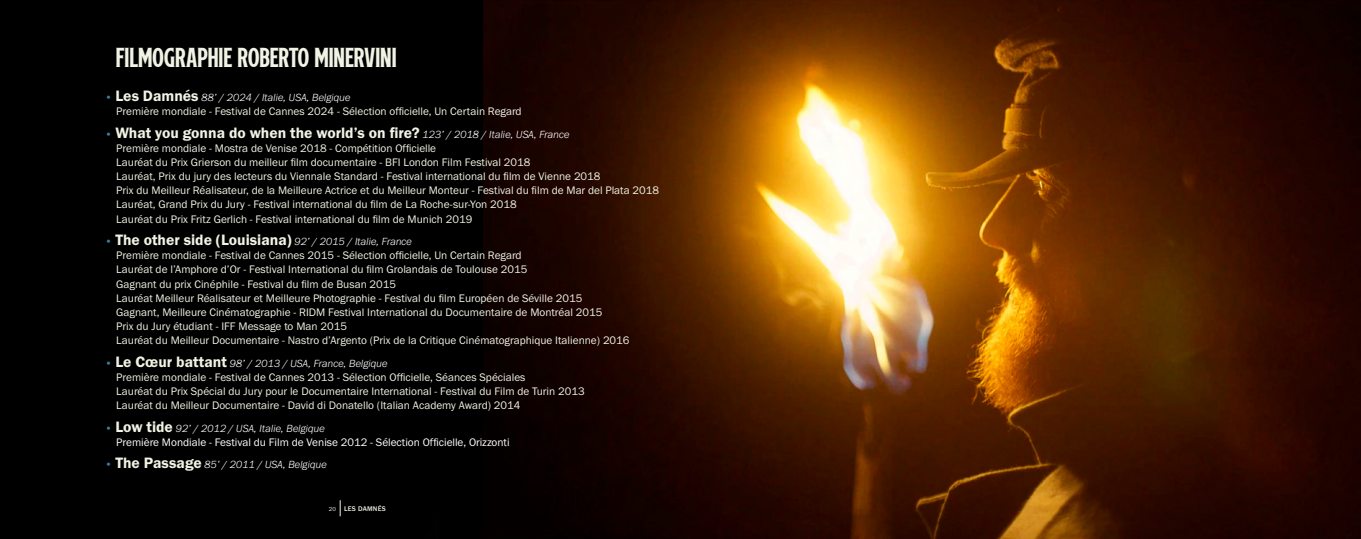
<style>
.page{position:relative;width:1361px;height:539px;background:#fff}
.page>*{position:absolute;margin:0;border:0;box-sizing:border-box;transform-origin:0 0}
.t1{font:25.6px "Melvins One";color:#f1f3e5}
.t2{font:15.6px "Franklin Gothic URW Dem";color:#f1f3e5}
.t3{font:11.3px/14.1px "Franklin Gothic URW Boo";color:#f1f3e5}
.t4{font:11.3px "Franklin Gothic URW Boo";color:#fff}
.t5{font:italic 300 10.7px "Franklin Gothic URW";color:#fff}
.t6{font:500 7px "Franklin Gothic URW";letter-spacing:.03em;color:#f1f3e5}
.s1{font-family:"Franklin Gothic URW Boo";font-weight:400;font-style:normal;font-size:11.3px;color:#3680a7}
.s2{font-family:"Franklin Gothic URW Dem";font-weight:400;font-style:normal;font-size:15.6px;color:#f1f3e5}
.s3{font-family:"Franklin Gothic URW Boo";font-size:11.3px;color:#3680a7}
.s4{font-family:"Franklin Gothic URW";font-weight:300;font-style:italic;font-size:10.7px;color:#fff}
.s5{font-family:"Franklin Gothic URW Boo";font-weight:400;font-size:6px}
</style>
<div class="page">
<img style="left:0;top:0;width:1361px;height:539px">
<svg style="left:340px;top:500px;width:1px;height:16px"></svg>
<h1 class="t1" style="left:116px;top:48px;width:282px">FILMOGRAPHIE ROBERTO MINERVINI</h1>
<p class="t5" style="left:105px;top:91px;width:247px"><span class="s1">•</span> <span class="s2">Les Damnés</span> 88’ / 2024 / Italie, USA, Belgique</p>
<p class="t3" style="left:116px;top:104px;width:407px">Première mondiale - Festival de Cannes 2024 - Sélection officielle, Un Certain Regard</p>
<h2 class="t2" style="left:105px;top:123px;width:466px"><span class="s3">•</span> What you gonna do when the world’s on fire? <span class="s4">123’ / 2018 / Italie, USA, France</span></h2>
<p class="t3" style="left:116px;top:141px;width:544px">Première mondiale - Mostra de Venise 2018 - Compétition Officielle<br>Lauréat du Prix Grierson du meilleur film documentaire - BFI London Film Festival 2018<br>Lauréat, Prix du jury des lecteurs du Viennale Standard - Festival international du film de Vienne 2018<br>Prix du Meilleur Réalisateur, de la Meilleure Actrice et du Meilleur Monteur - Festival du film de Mar del Plata 2018<br>Lauréat, Grand Prix du Jury - Festival international du film de La Roche-sur-Yon 2018<br>Lauréat du Prix Fritz Gerlich - Festival international du film de Munich 2019</p>
<h2 class="t2" style="left:105px;top:230px;width:309px"><span class="s3">•</span> The other side (Louisiana) <span class="s4">92’ / 2015 / Italie, France</span></h2>
<p class="t3" style="left:116px;top:248px;width:515px">Première mondiale - Festival de Cannes 2015 - Sélection officielle, Un Certain Regard<br>Lauréat de l’Amphore d’Or - Festival International du film Grolandais de Toulouse 2015<br>Gagnant du prix Cinéphile - Festival du film de Busan 2015<br>Lauréat Meilleur Réalisateur et Meilleure Photographie - Festival du film Européen de Séville 2015<br>Gagnant, Meilleure Cinématographie - RIDM Festival International du Documentaire de Montréal 2015<br>Prix du Jury étudiant - IFF Message to Man 2015<br>Lauréat du Meilleur Documentaire - Nastro d’Argento (Prix de la Critique Cinématographique Italienne) 2016</p>
<p class="t5" style="left:105px;top:356px;width:284px"><span class="s1">•</span> <span class="s2">Le Cœur battant</span> 98’ / 2013 / USA, France, Belgique</p>
<p class="t3" style="left:116px;top:369px;width:470px">Première mondiale - Festival de Cannes 2013 - Sélection Officielle, Séances Spéciales<br>Lauréat du Prix Spécial du Jury pour le Documentaire International - Festival du Film de Turin 2013<br>Lauréat du Meilleur Documentaire - David di Donatello (Italian Academy Award) 2014</p>
<p class="t5" style="left:105px;top:421px;width:221px"><span class="s1">•</span> <span class="s2">Low tide</span> 92’ / 2012 / USA, Italie, Belgique</p>
<p class="t4" style="left:116px;top:435px;width:395px">Première Mondiale - Festival du Film de Venise 2012 - Sélection Officielle, Orizzonti</p>
<p class="t5" style="left:105px;top:458px;width:223px"><span class="s1">•</span> <span class="s2">The Passage</span> 85’ / 2011 / USA, Belgique</p>
<p class="t6" style="left:329px;top:504px;width:58px"><span class="s5">20</span> LES DAMNÉS</p>
</div>
